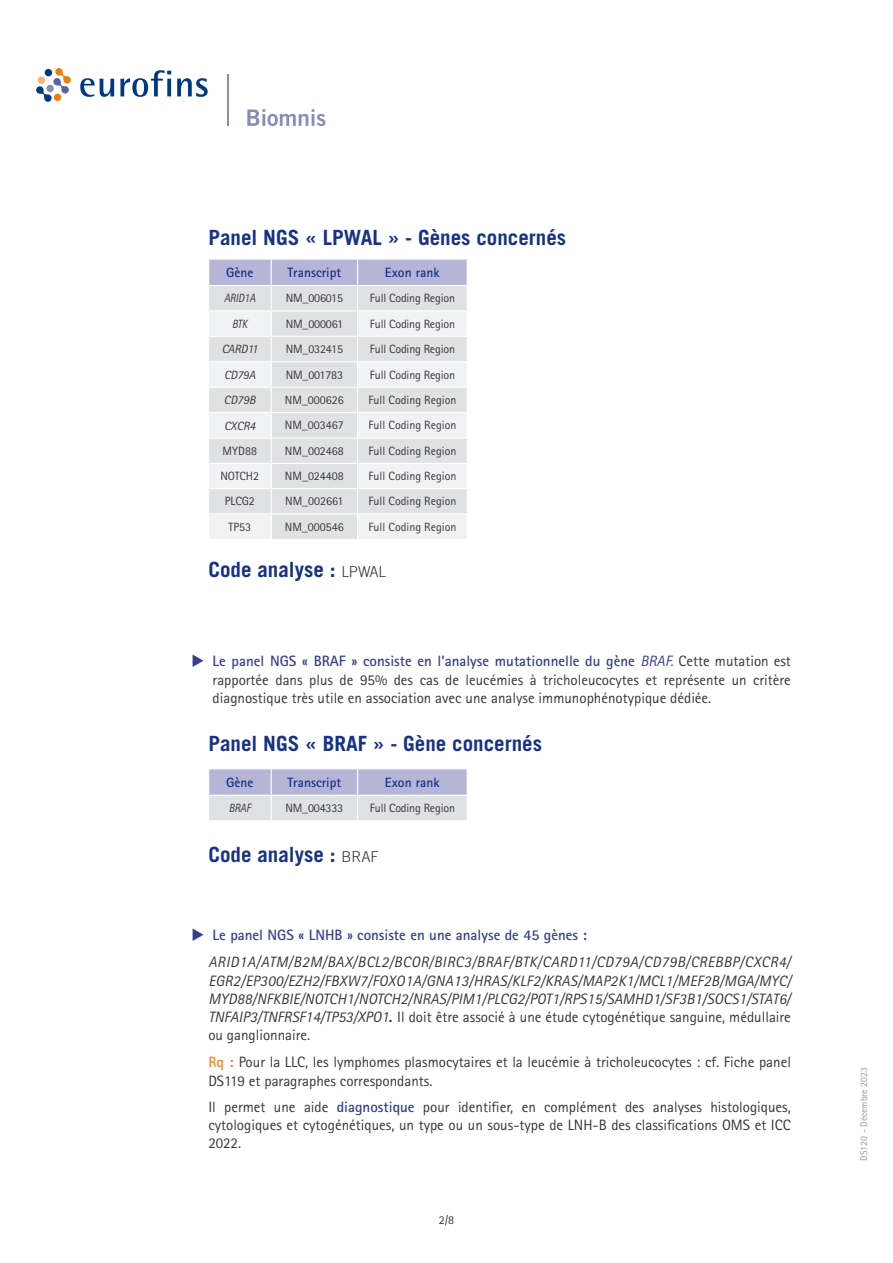
<style>
.page{position:relative;width:893px;height:1263px;background:#fff}
.page>*{position:absolute;margin:0;border:0;box-sizing:border-box;transform-origin:0 0}
.t1{font:700 21px "Trade Gothic LT Std";color:#173286}
.t2{font:15px/18px "Rotis Sans Serif Pro";color:#373437;text-align:justify}
.t3{font:italic 15px/18.3px "Rotis Sans Serif Pro";letter-spacing:.01em;color:#373437;text-align:justify}
.t4{font:700 15px "Rotis Sans Serif Pro";color:#37408f}
.t5{font:700 13.5px "Rotis Sans Serif Pro";color:#173286}
.t6{font:12px "Rotis Sans Serif Pro";color:#373437}
.t7{font:italic 12px "Rotis Sans Serif Pro";letter-spacing:-.015em;color:#373437}
.t8{font:italic 12px "Rotis Sans Serif Pro";letter-spacing:-.015em;color:#373437;scale:.9 1}
.t9{font:9.75px "Rotis Sans Serif Pro";color:#98989c}
.s1{font-weight:300;font-size:15px;color:#373437}
.s2{font-weight:700;color:#37408f}
.s3{font-style:italic;color:#37408f}
.s4{font-weight:700;font-style:normal}
.s5{font-style:normal}
.s6{font-weight:700;color:#f08522}
</style>
<div class="page">
<svg style="left:36px;top:68px;width:35px;height:34px"></svg>
<div style="left:54px;top:94px;width:7px;height:7px;background:#ee7d11;border-radius:50%"></div>
<div style="left:38px;top:76px;width:7px;height:8px;background:#f7b474;border-radius:50%"></div>
<div style="left:45px;top:69px;width:7px;height:7px;background:#003883;border-radius:50%"></div>
<svg style="left:80px;top:78px;width:34px;height:19px"></svg>
<svg style="left:120px;top:70px;width:51px;height:27px"></svg>
<svg style="left:177px;top:78px;width:31px;height:19px"></svg>
<svg style="left:247px;top:109px;width:78px;height:17px"></svg>
<hr style="left:227px;top:74px;width:1px;height:52px;background:#888bbb">
<svg style="left:209px;top:259px;width:258px;height:280px"></svg>
<hr style="left:358px;top:258px;width:110px;height:2px;background:#fff">
<hr style="left:358px;top:285px;width:110px;height:1px;background:#fff">
<svg style="left:209px;top:769px;width:258px;height:51px;background:#cbccdd"></svg>
<hr style="left:358px;top:795px;width:110px;height:1px;background:#fff">
<h1 class="t1" style="left:208px;top:224px;width:359px">Panel NGS « LPWAL » - Gènes concernés</h1>
<p class="t5" style="left:226px;top:264px;width:29px">Gène</p>
<p class="t5" style="left:287px;top:264px;width:55px">Transcript</p>
<p class="t5" style="left:385px;top:264px;width:56px">Exon rank</p>
<p class="t8" style="left:224px;top:291px;width:36px">ARID1A</p>
<p class="t6" style="left:286px;top:291px;width:59px">NM_006015</p>
<p class="t6" style="left:370px;top:291px;width:87px">Full Coding Region</p>
<p class="t8" style="left:232px;top:317px;width:18px">BTK</p>
<p class="t6" style="left:286px;top:317px;width:59px">NM_000061</p>
<p class="t6" style="left:370px;top:317px;width:87px">Full Coding Region</p>
<p class="t7" style="left:222px;top:342px;width:38px">CARD11</p>
<p class="t6" style="left:286px;top:342px;width:59px">NM_032415</p>
<p class="t6" style="left:370px;top:342px;width:87px">Full Coding Region</p>
<p class="t7" style="left:224px;top:367px;width:33px">CD79A</p>
<p class="t6" style="left:286px;top:367px;width:59px">NM_001783</p>
<p class="t6" style="left:370px;top:367px;width:87px">Full Coding Region</p>
<p class="t7" style="left:224px;top:393px;width:33px">CD79B</p>
<p class="t6" style="left:285px;top:393px;width:61px">NM_000626</p>
<p class="t6" style="left:369px;top:393px;width:89px">Full Coding Region</p>
<p class="t7" style="left:224px;top:418px;width:33px">CXCR4</p>
<p class="t6" style="left:285px;top:418px;width:61px">NM_003467</p>
<p class="t6" style="left:369px;top:418px;width:89px">Full Coding Region</p>
<p class="t6" style="left:223px;top:444px;width:36px">MYD88</p>
<p class="t6" style="left:285px;top:444px;width:60px">NM_002468</p>
<p class="t6" style="left:369px;top:444px;width:89px">Full Coding Region</p>
<p class="t6" style="left:220px;top:469px;width:40px">NOTCH2</p>
<p class="t6" style="left:285px;top:469px;width:60px">NM_024408</p>
<p class="t6" style="left:369px;top:469px;width:89px">Full Coding Region</p>
<p class="t6" style="left:225px;top:494px;width:32px">PLCG2</p>
<p class="t6" style="left:285px;top:494px;width:60px">NM_002661</p>
<p class="t6" style="left:369px;top:494px;width:89px">Full Coding Region</p>
<p class="t6" style="left:228px;top:520px;width:24px">TP53</p>
<p class="t6" style="left:285px;top:520px;width:61px">NM_000546</p>
<p class="t6" style="left:369px;top:520px;width:89px">Full Coding Region</p>
<h1 class="t1" style="left:208px;top:557px;width:179px">Code analyse : <span class="s1">LPWAL</span></h1>
<p class="t2" style="left:213px;top:652px;width:580px"><span class="s2">Le panel NGS « BRAF » consiste en l’analyse mutationnelle du gène</span> <span class="s3">BRAF.</span> Cette mutation est rapportée dans plus de 95% des cas de leucémies à tricholeucocytes et représente un critère diagnostique très utile en association avec une analyse immunophénotypique dédiée.</p>
<h1 class="t1" style="left:208px;top:730px;width:335px">Panel NGS « BRAF » - Gène concernés</h1>
<p class="t5" style="left:226px;top:774px;width:29px">Gène</p>
<p class="t5" style="left:287px;top:774px;width:55px">Transcript</p>
<p class="t5" style="left:385px;top:774px;width:56px">Exon rank</p>
<p class="t8" style="left:229px;top:801px;width:26px">BRAF</p>
<p class="t6" style="left:285px;top:801px;width:59px">NM_004333</p>
<p class="t6" style="left:370px;top:801px;width:87px">Full Coding Region</p>
<h1 class="t1" style="left:208px;top:841px;width:172px">Code analyse : <span class="s1">BRAF</span></h1>
<p class="t4" style="left:213px;top:926px;width:376px">Le panel NGS « LNHB » consiste en une analyse de 45 gènes :</p>
<p class="t3" style="left:208px;top:953px;width:584px">ARID1A/ATM/B2M/BAX/BCL2/BCOR/BIRC3/BRAF/BTK/CARD11/CD79A/CD79B/CREBBP/CXCR4/ EGR2/EP300/EZH2/FBXW7/FOXO1A/GNA13/HRAS/KLF2/KRAS/MAP2K1/MCL1/MEF2B/MGA/MYC/ MYD88/NFKBIE/NOTCH1/NOTCH2/NRAS/PIM1/PLCG2/POT1/RPS15/SAMHD1/SF3B1/SOCS1/STAT6/ TNFAIP3/TNFRSF14/TP53/XPO1<span class="s4">.</span> <span class="s5">Il doit être associé à une étude cytogénétique sanguine, médullaire ou ganglionnaire.</span></p>
<p class="t2" style="left:208px;top:1053px;width:584px"><span class="s6">Rq :</span> Pour la LLC, les lymphomes plasmocytaires et la leucémie à tricholeucocytes : cf. Fiche panel<br>DS119 et paragraphes correspondants.</p>
<p class="t2" style="left:208px;top:1098px;width:584px">Il permet une aide <span class="s2">diagnostique</span> pour identifier, en complément des analyses histologiques, cytologiques et cytogénétiques, un type ou un sous-type de LNH-B des classifications OMS et ICC 2022.</p>
<p class="t6" style="left:439px;top:1213px;width:17px">2/8</p>
<p class="t9" style="left:858px;top:1161px;width:95px;rotate:-90deg">DS120 - Décembre 2023</p>
</div>
